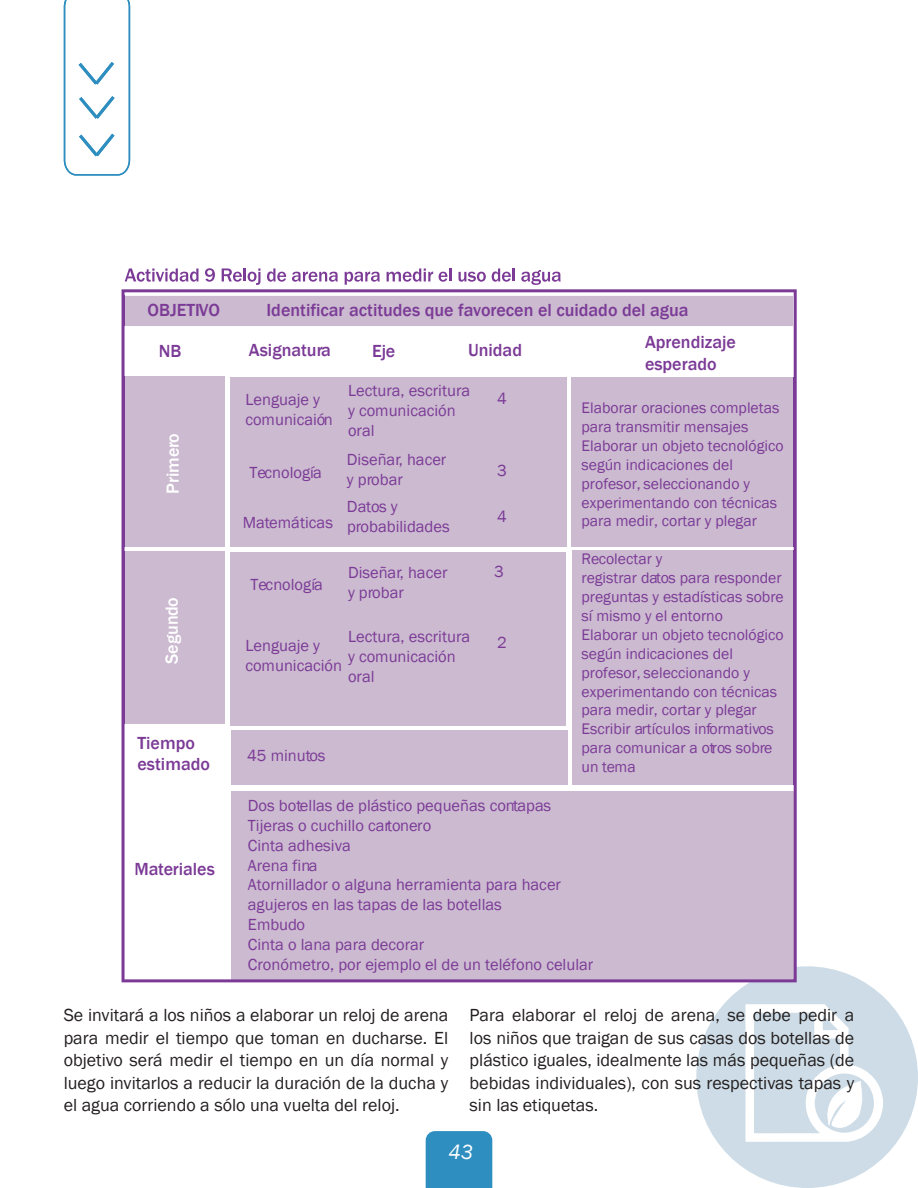
<style>
.page{position:relative;width:918px;height:1188px;background:#fff}
.page>*{position:absolute;margin:0;border:0;box-sizing:border-box;transform-origin:0 0}
.t1{font:italic 21px "Franklin Gothic";color:#fff}
.t2{font:18px/22.5px "Franklin Gothic";color:#231f20;text-align:justify}
.t3{font:500 18px/21.6px "Franklin Gothic";color:#7b3a96}
.t4{font:500 18px "Franklin Gothic";color:#fff}
.t5{font:16.5px/19.8px "Franklin Gothic";color:#7b3a96}
.t6{font:15.75px/18.9px "Franklin Gothic";color:#7b3a96}
</style>
<div class="page">
<div style="left:696px;top:966px;width:222px;height:222px;background:#cddce6;border-radius:50%"></div>
<svg style="left:745px;top:1004px;width:138px;height:138px"></svg>
<div style="left:426px;top:1131px;width:66px;height:57px;background:#2f8ec0"></div>
<svg style="left:122px;top:289px;width:675px;height:693px;fill:#cbbad0"></svg>
<svg style="left:125px;top:268px;width:74px;height:14px"></svg>
<svg style="left:205px;top:268px;width:10px;height:14px"></svg>
<svg style="left:222px;top:268px;width:38px;height:17px"></svg>
<svg style="left:267px;top:268px;width:19px;height:14px"></svg>
<svg style="left:292px;top:272px;width:46px;height:10px"></svg>
<svg style="left:345px;top:272px;width:35px;height:13px"></svg>
<svg style="left:387px;top:268px;width:46px;height:14px"></svg>
<svg style="left:439px;top:268px;width:12px;height:14px"></svg>
<svg style="left:459px;top:272px;width:27px;height:10px"></svg>
<svg style="left:492px;top:268px;width:23px;height:14px"></svg>
<svg style="left:521px;top:270px;width:40px;height:15px"></svg>
<div style="left:125px;top:376px;width:100px;height:171px;background:#cbbad0"></div>
<hr style="left:123px;top:376px;width:2px;height:171px;background:#7b3a96">
<div style="left:230px;top:377px;width:337px;height:170px;background:#cbbad0"></div>
<div style="left:571px;top:377px;width:223px;height:169px;background:#cbbad0"></div>
<hr style="left:794px;top:377px;width:1px;height:169px;background:#7b3a96">
<div style="left:572px;top:551px;width:222px;height:234px;background:#cbbad0"></div>
<hr style="left:794px;top:551px;width:2px;height:234px;background:#7b3a96">
<div style="left:125px;top:552px;width:100px;height:172px;background:#cbbad0"></div>
<hr style="left:122px;top:552px;width:3px;height:172px;background:#7b3a96">
<div style="left:121px;top:296px;width:672px;height:30px;background:#cbbad0"></div>
<hr style="left:122px;top:296px;width:3px;height:30px;background:#7b3a96">
<svg style="left:63px;top:0;width:68px;height:176px"></svg>
<p class="t3" style="left:148px;top:299px;width:74px">OBJETIVO</p>
<p class="t3" style="left:159px;top:341px;width:24px">NB</p>
<p class="t4" style="left:162px;top:494px;width:62px;rotate:-90deg">Primero</p>
<p class="t4" style="left:161px;top:664px;width:68px;rotate:-90deg">Segundo</p>
<p class="t3" style="left:138px;top:732px;width:74px">Tiempo estimado</p>
<p class="t3" style="left:134px;top:858px;width:82px">Materiales</p>
<p class="t3" style="left:267px;top:300px;width:424px">Identificar actitudes que favorecen el cuidado del agua</p>
<p class="t3" style="left:249px;top:339px;width:83px">Asignatura</p>
<p class="t3" style="left:372px;top:341px;width:25px">Eje</p>
<p class="t3" style="left:468px;top:339px;width:56px">Unidad</p>
<p class="t3" style="left:645px;top:332px;width:92px">Aprendizaje esperado</p>
<p class="t6" style="left:582px;top:399px;width:204px">Elaborar oraciones completas para transmitir mensajes<br>Elaborar un objeto tecnológico según indicaciones del profesor, seleccionando y experimentando con técnicas para medir, cortar y plegar</p>
<p class="t6" style="left:581px;top:550px;width:204px">Recolectar y<br>registrar datos para responder preguntas y estadísticas sobre sí mismo y el entorno<br>Elaborar un objeto tecnológico según indicaciones del profesor, seleccionando y experimentando con técnicas para medir, cortar y plegar<br>Escribir artículos informativos para comunicar a otros sobre un tema</p>
<p class="t5" style="left:245px;top:390px;width:89px">Lenguaje y comunicaión</p>
<p class="t5" style="left:348px;top:381px;width:124px">Lectura, escritura y comunicación oral</p>
<p class="t5" style="left:497px;top:389px;width:11px">4</p>
<p class="t5" style="left:347px;top:450px;width:101px">Diseñar, hacer y probar</p>
<p class="t5" style="left:497px;top:461px;width:11px">3</p>
<p class="t5" style="left:249px;top:462px;width:74px">Tecnología</p>
<p class="t5" style="left:243px;top:513px;width:92px">Matemáticas</p>
<p class="t5" style="left:347px;top:497px;width:104px">Datos y probabilidades</p>
<p class="t5" style="left:497px;top:507px;width:11px">4</p>
<p class="t5" style="left:494px;top:562px;width:11px">3</p>
<p class="t5" style="left:348px;top:563px;width:101px">Diseñar, hacer y probar</p>
<p class="t5" style="left:250px;top:575px;width:74px">Tecnología</p>
<p class="t5" style="left:245px;top:636px;width:98px">Lenguaje y comunicación</p>
<p class="t5" style="left:348px;top:627px;width:124px">Lectura, escritura y comunicación oral</p>
<p class="t5" style="left:497px;top:633px;width:11px">2</p>
<p class="t5" style="left:247px;top:746px;width:80px">45 minutos</p>
<p class="t5" style="left:248px;top:796px;width:347px">Dos botellas de plástico pequeñas con tapas<br>Tijeras o cuchillo cartonero<br>Cinta adhesiva<br>Arena fina<br>Atornillador o alguna herramienta para hacer agujeros en las tapas de las botellas<br>Embudo<br>Cinta o lana para decorar<br>Cronómetro, por ejemplo el de un teléfono celular</p>
<p class="t2" style="left:64px;top:1004px;width:386px">Se invitará a los niños a elaborar un reloj de arena para medir el tiempo que toman en ducharse. El objetivo será medir el tiempo en un día normal y luego invitarlos a reducir la duración de la ducha y el agua corriendo a sólo una vuelta del reloj.</p>
<p class="t2" style="left:470px;top:1004px;width:386px">Para elaborar el reloj de arena, se debe pedir a los niños que traigan de sus casas dos botellas de plástico iguales, idealmente las más pequeñas (de bebidas individuales), con sus respectivas tapas y sin las etiquetas.</p>
<p class="t1" style="left:448px;top:1138px;width:26px">43</p>
</div>
